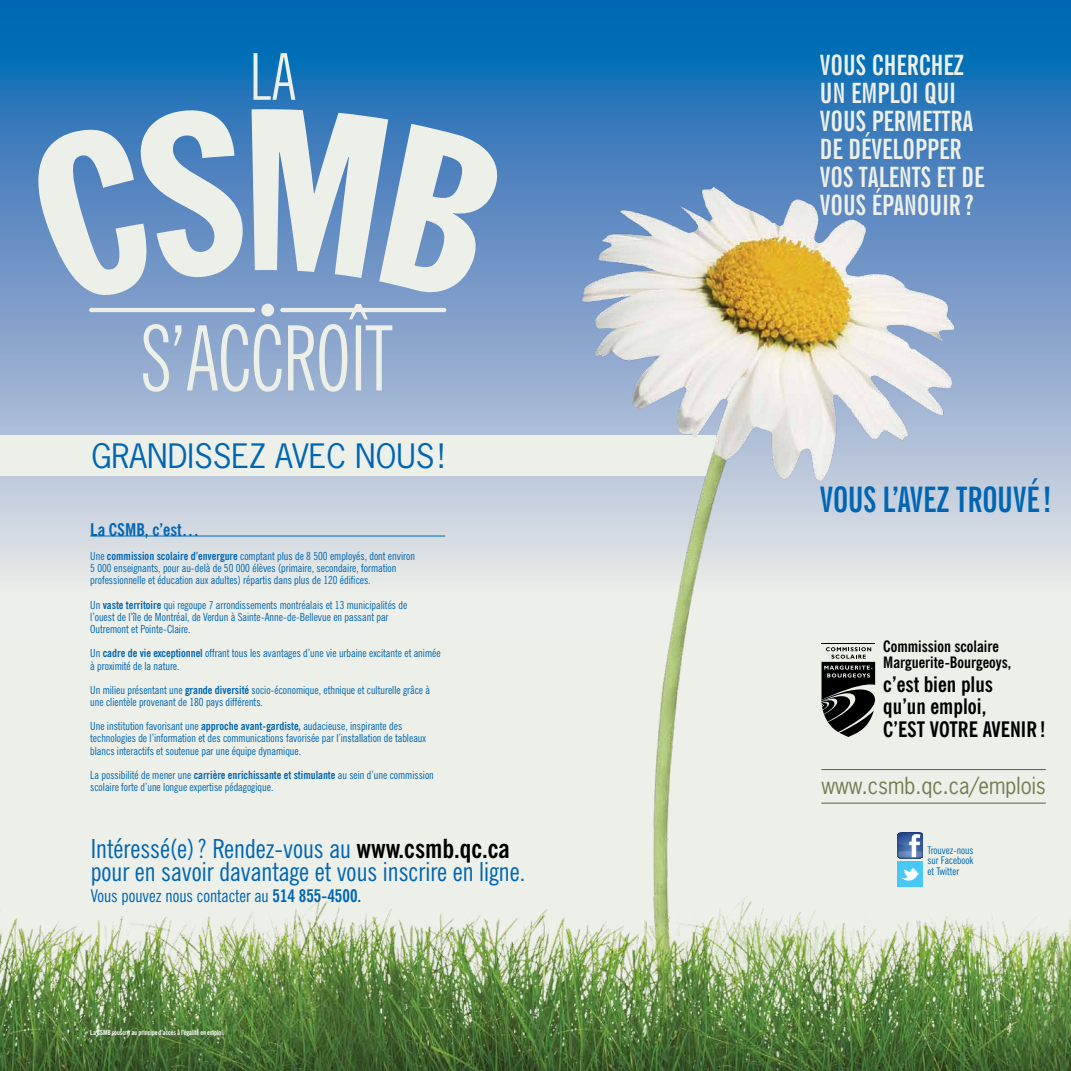
<style>
.page{position:relative;width:1071px;height:1071px;background:#fff}
.page>*{position:absolute;margin:0;border:0;box-sizing:border-box;transform-origin:0 0}
.t1{font:700 extra-condensed 35.09px "News Gothic BT";letter-spacing:-.01em;color:#0066b3}
.t2{font:31.68px "News Gothic";color:#0066b3}
.t3{font:700 extra-condensed 28px/28px "News Gothic BT";color:#edf0e8}
.t4{font:condensed 26.25px/23.6px "News Gothic BT";color:#0066b3}
.t5{font:22.22px "News Gothic";color:#707d50;scale:.93 1}
.t6{font:700 condensed 21.35px/21.3px "News Gothic BT";color:#000}
.t7{font:condensed 17.5px "News Gothic BT";color:#0066b3}
.t8{font:700 condensed 17.5px "News Gothic BT";color:#0066b3}
.t9{font:700 condensed 15.75px/16.6px "News Gothic BT";color:#000}
.t10{font:condensed 11.2px/12.2px "News Gothic BT";color:#0066b3}
.t11{font:condensed 10.5px/10.5px "News Gothic BT";color:#0066b3;text-align:justify}
.t12{font:700 condensed 7px "News Gothic BT";letter-spacing:-.01em;color:#fff;scale:.95 1}
.s1{font-weight:700}
.s2{font-weight:700;color:#000}
</style>
<div class="page">
<svg style="left:0;top:0;width:1071px;height:187px;background:#1b72b7"></svg>
<svg style="left:254px;top:53px;width:41px;height:47px;background:#5498c6"></svg>
<svg style="left:27px;top:107px;width:216px;height:80px;background:#90b2d0"></svg>
<svg style="left:252px;top:109px;width:253px;height:78px;background:#a9c3d6"></svg>
<img style="left:0;top:187px;width:1071px;height:884px">
<h2 class="t2" style="left:91px;top:435px;width:354px">GRANDISSEZ AVEC NOUS!</h2>
<h3 class="t8" style="left:90px;top:519px;width:110px">La CSMB, c’est…</h3>
<p class="t10" style="left:90px;top:550px;width:326px">Une <span class="s1">commission scolaire d’envergure</span> comptant plus de 8 500 employés, dont environ<br>5 000 enseignants, pour au-delà de 50 000 élèves (primaire, secondaire, formation professionnelle et éducation aux adultes) répartis dans plus de 120 édifices.</p>
<p class="t10" style="left:90px;top:598px;width:319px">Un <span class="s1">vaste territoire</span> qui regoupe 7 arrondissements montréalais et 13 municipalités de l’ouest de l’île de Montréal, de Verdun à Sainte-Anne-de-Bellevue en passant par<br>Outremont et Pointe-Claire.</p>
<p class="t10" style="left:90px;top:647px;width:352px">Un <span class="s1">cadre de vie exceptionnel</span> offrant tous les avantages d’une vie urbaine excitante et animée à proximité de la nature.</p>
<p class="t10" style="left:90px;top:683px;width:341px">Un milieu présentant une <span class="s1">grande diversité</span> socio-économique, ethnique et culturelle grâce à une clientèle provenant de 180 pays différents.</p>
<p class="t10" style="left:90px;top:720px;width:337px">Une institution favorisant une <span class="s1">approche avant-gardiste,</span> audacieuse, inspirante des technologies de l’information et des communications favorisée par l’installation de tableaux blancs interactifs et soutenue par une équipe dynamique.</p>
<p class="t10" style="left:90px;top:769px;width:345px">La possibilité de mener une <span class="s1">carrière enrichissante et stimulante</span> au sein d’une commission scolaire forte d’une longue expertise pédagogique.</p>
<h3 class="t4" style="left:91px;top:836px;width:436px">Intéressé(e)? Rendez-vous au <span class="s2">www.csmb.qc.ca </span>pour en savoir davantage et vous inscrire en ligne.</h3>
<h3 class="t7" style="left:91px;top:885px;width:272px">Vous pouvez nous contacter au <span class="s1">514 855-4500.</span></h3>
<p class="t12" style="left:90px;top:1028px;width:143px">La CSMB souscrit au principe d’accès à l’égalité en emploi.</p>
<h3 class="t3" style="left:820px;top:51px;width:166px">VOUS CHERCHEZ<br>UN EMPLOI QUI<br>VOUS PERMETTRA<br>DE DÉVELOPPER<br>VOS TALENTS ET DE<br>VOUS ÉPANOUIR ?</h3>
<h1 class="t1" style="left:820px;top:479px;width:233px">VOUS L’AVEZ TROUVÉ!</h1>
<h3 class="t9" style="left:883px;top:638px;width:129px">Commission scolaire<br>Marguerite-Bourgeoys,</h3>
<h3 class="t6" style="left:883px;top:674px;width:111px">c’est bien plus qu’un emploi,</h3>
<h3 class="t6" style="left:883px;top:719px;width:164px">c’est votre avenir!</h3>
<h3 class="t5" style="left:821px;top:771px;width:243px">www.csmb.qc.ca/emplois</h3>
<p class="t11" style="left:928px;top:845px;width:47px">Trouvez-nous sur Facebook et Twitter</p>
</div>
